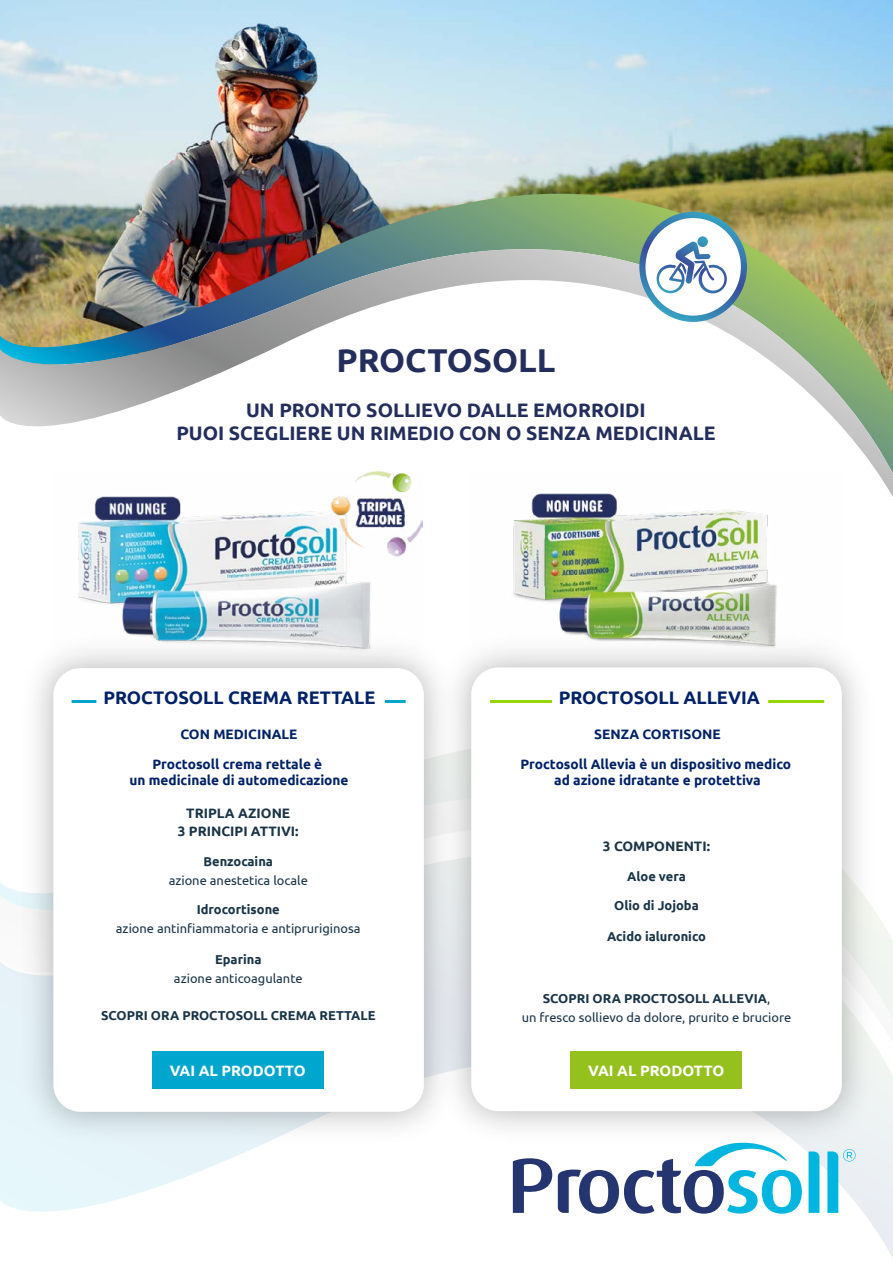
<style>
.page{position:relative;width:893px;height:1263px;background:#fff}
.page>*{position:absolute;margin:0;border:0;box-sizing:border-box;transform-origin:0 0}
.t1{font:700 33px "Ubuntu";color:#232e5c}
.t2{font:700 19.5px/23.4px "Ubuntu";color:#232e5c;text-align:center}
.t3{font:700 18.15px "Ubuntu";color:#012168}
.t4{font:700 15px "Ubuntu";color:#fff}
.t5{font:700 13.65px/29.5px "Ubuntu";color:#012168;text-align:center}
.t6{font:700 13.65px/18px "Ubuntu";color:#193447;text-align:center}
.t7{font:12.9px/18.9px "Ubuntu";color:#193447;text-align:center}
.t8{font:700 12.9px "Ubuntu";color:#193447}
.s1{font-weight:700}
</style>
<div class="page">
<svg style="left:1px;top:883px;width:892px;height:375px"></svg>
<img style="left:7px;top:652px;width:417px;height:506px">
<svg style="left:53px;top:668px;width:371px;height:444px"></svg>
<img style="left:424px;top:652px;width:465px;height:506px">
<svg style="left:471px;top:667px;width:371px;height:444px"></svg>
<hr style="left:72px;top:700px;width:24px;height:3px;background:#00a6cc">
<hr style="left:385px;top:700px;width:21px;height:3px;background:#00a6cc">
<hr style="left:490px;top:700px;width:62px;height:3px;background:#94d500">
<hr style="left:768px;top:700px;width:56px;height:3px;background:#94d500">
<img style="left:494px;top:496px;width:322px;height:156px">
<img style="left:78px;top:496px;width:344px;height:156px">
<svg style="left:0;top:882px;width:1px;height:319px"></svg>
<img style="left:1px;top:0;width:892px;height:126px">
<svg style="left:1px;top:126px;width:892px;height:14px;background:#c8d6d8"></svg>
<img style="left:1px;top:140px;width:892px;height:356px">
<svg style="left:0;top:0;width:1px;height:416px"></svg>
<svg style="left:639px;top:212px;width:108px;height:110px"></svg>
<svg style="left:513px;top:1158px;width:39px;height:55px"></svg>
<svg style="left:808px;top:1151px;width:11px;height:62px"></svg>
<svg style="left:558px;top:1142px;width:244px;height:72px"></svg>
<svg style="left:827px;top:1149px;width:28px;height:64px"></svg>
<div style="left:152px;top:1051px;width:171px;height:37px;background:#00a6cd"></div>
<div style="left:571px;top:1051px;width:171px;height:37px;background:#95c11f"></div>
<h1 class="t1" style="left:337px;top:340px;width:220px">PROCTOSOLL</h1>
<h2 class="t2" style="left:176px;top:398px;width:541px">UN PRONTO SOLLIEVO DALLE EMORROIDI<br>PUOI SCEGLIERE UN RIMEDIO CON O SENZA MEDICINALE</h2>
<h3 class="t3" style="left:103px;top:686px;width:273px">PROCTOSOLL CREMA RETTALE</h3>
<h3 class="t3" style="left:559px;top:686px;width:203px">PROCTOSOLL ALLEVIA</h3>
<p class="t5" style="left:152px;top:719px;width:171px">CON MEDICINALE<br>Proctosoll crema rettale è</p>
<p class="t5" style="left:129px;top:765px;width:221px">un medicinale di automedicazione</p>
<p class="t5" style="left:520px;top:719px;width:272px">SENZA CORTISONE<br>Proctosoll Allevia è un dispositivo medico</p>
<p class="t5" style="left:554px;top:765px;width:208px">ad azione idratante e protettiva</p>
<p class="t6" style="left:178px;top:804px;width:122px">TRIPLA AZIONE<br>3 PRINCIPI ATTIVI:</p>
<p class="t8" style="left:204px;top:853px;width:71px">Benzocaina</p>
<p class="t7" style="left:169px;top:870px;width:141px">azione anestetica locale</p>
<p class="t8" style="left:197px;top:902px;width:84px">Idrocortisone</p>
<p class="t7" style="left:116px;top:919px;width:246px">azione antinfiammatoria e antipruriginosa</p>
<p class="t8" style="left:215px;top:952px;width:48px">Eparina</p>
<p class="t7" style="left:174px;top:969px;width:130px">azione anticoagulante</p>
<p class="t8" style="left:101px;top:1008px;width:276px">SCOPRI ORA PROCTOSOLL CREMA RETTALE</p>
<p class="t6" style="left:603px;top:837px;width:109px">3 COMPONENTI:</p>
<p class="t8" style="left:627px;top:868px;width:60px">Aloe vera</p>
<p class="t8" style="left:614px;top:898px;width:86px">Olio di Jojoba</p>
<p class="t8" style="left:607px;top:929px;width:100px">Acido ialuronico</p>
<p class="t7" style="left:522px;top:988px;width:271px"><span class="s1">SCOPRI ORA PROCTOSOLL ALLEVIA</span>,<br>un fresco sollievo da dolore, prurito e bruciore</p>
<p class="t4" style="left:170px;top:1061px;width:137px">VAI AL PRODOTTO</p>
<p class="t4" style="left:588px;top:1061px;width:137px">VAI AL PRODOTTO</p>
</div>
